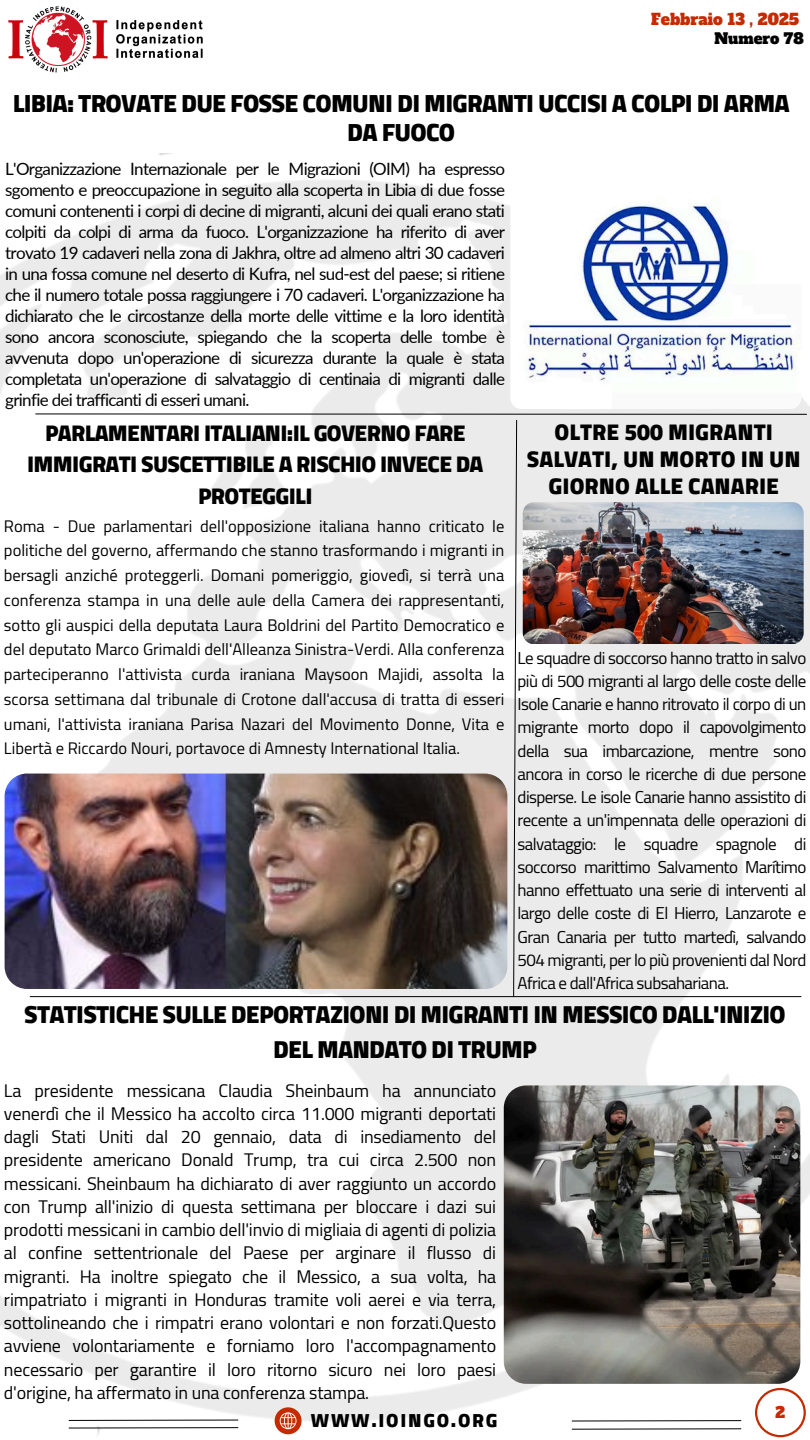
<style>
.page{position:relative;width:810px;height:1440px;background:#fff}
.page>*{position:absolute;margin:0;border:0;box-sizing:border-box;transform-origin:0 0}
.t1{font:900 25.2px/29.2px "Cairo";letter-spacing:-.03em;color:#000;text-align:center}
.t2{font:900 25px/34.5px "Cairo";letter-spacing:-.03em;color:#000;text-align:center}
.t3{font:900 23px/31.5px "Cairo";letter-spacing:-.03em;color:#000;text-align:center}
.t4{font:900 23px/27px "Cairo";color:#000;text-align:center}
.t5{font:900 19.2px "Cairo";letter-spacing:.09em;color:#000}
.t6{font:18px/23.2px "Cairo";letter-spacing:-.01em;color:#000;text-align:justify}
.t7{font:17px/21px "Lato";letter-spacing:-.04em;color:#000;text-align:justify}
.t8{font:17px/23.2px "Cairo";letter-spacing:-.035em;color:#000;text-align:justify}
.t9{font:16.5px/24.8px "Cairo";color:#000;text-align:justify}
.t10{font:15.3px "Alfa Slab One";color:#c42b00}
.t11{font:15px "Alfa Slab One";color:#c42b00}
.t12{font:14.7px "Alfa Slab One";color:#000}
</style>
<div class="page">
<img style="left:510px;top:165px;width:291px;height:244px;border-radius:11px">
<hr style="left:30px;top:996px;width:771px;height:1px;background:#000">
<svg style="left:755px;top:1388px;width:51px;height:49px"></svg>
<svg style="left:68px;top:1419px;width:171px;height:2px"></svg>
<svg style="left:275px;top:1407px;width:27px;height:27px"></svg>
<svg style="left:68px;top:1427px;width:171px;height:2px"></svg>
<svg style="left:571px;top:1420px;width:171px;height:2px"></svg>
<svg style="left:571px;top:1428px;width:171px;height:2px"></svg>
<svg style="left:35px;top:413px;width:772px;height:584px"></svg>
<img style="left:5px;top:774px;width:502px;height:215px">
<img style="left:8px;top:6px;width:195px;height:67px">
<img style="left:504px;top:1085px;width:296px;height:299px;border-radius:22px">
<p class="t10" style="left:651px;top:9px;width:149px">Febbraio 13 , 2025</p>
<p class="t12" style="left:714px;top:29px;width:91px">Numero 78</p>
<h1 class="t1" style="left:13px;top:88px;width:779px">LIBIA: TROVATE DUE FOSSE COMUNI DI MIGRANTI UCCISI A COLPI DI ARMA<br>DA FUOCO</h1>
<p class="t7" style="left:5px;top:158px;width:501px">L'Organizzazione Internazionale per le Migrazioni (OIM) ha espresso sgomento e preoccupazione in seguito alla scoperta in Libia di due fosse comuni contenenti i corpi di decine di migranti, alcuni dei quali erano stati colpiti da colpi di arma da fuoco. L'organizzazione ha riferito di aver trovato 19 cadaveri nella zona di Jakhra, oltre ad almeno altri 30 cadaveri in una fossa comune nel deserto di Kufra, nel sud-est del paese; si ritiene che il numero totale possa raggiungere i 70 cadaveri. L'organizzazione ha dichiarato che le circostanze della morte delle vittime e la loro identità sono ancora sconosciute, spiegando che la scoperta delle tombe è avvenuta dopo un'operazione di sicurezza durante la quale è stata completata un'operazione di salvataggio di centinaia di migranti dalle grinfie dei trafficanti di esseri umani.</p>
<h1 class="t4" style="left:527px;top:418px;width:275px">OLTRE 500 MIGRANTI<br>SALVATI, UN MORTO IN UN<br>GIORNO ALLE CANARIE</h1>
<p class="t3" style="left:27px;top:417px;width:458px">PARLAMENTARI ITALIANI:IL GOVERNO FARE<br>IMMIGRATI SUSCETTIBILE A RISCHIO INVECE DA<br>PROTEGGILI</p>
<h1 class="t9" style="left:4px;top:514px;width:502px">Roma - Due parlamentari dell'opposizione italiana hanno criticato le politiche del governo, affermando che stanno trasformando i migranti in bersagli anziché proteggerli. Domani pomeriggio, giovedì, si terrà una conferenza stampa in una delle aule della Camera dei rappresentanti, sotto gli auspici della deputata Laura Boldrini del Partito Democratico e del deputato Marco Grimaldi dell'Alleanza Sinistra-Verdi. Alla conferenza parteciperanno l'attivista curda iraniana Maysoon Majidi, assolta la scorsa settimana dal tribunale di Crotone dall'accusa di tratta di esseri umani, l'attivista iraniana Parisa Nazari del Movimento Donne, Vita e Libertà e Riccardo Nouri, portavoce di Amnesty International Italia.</h1>
<p class="t8" style="left:518px;top:646px;width:290px">Le squadre di soccorso hanno tratto in salvo più di 500 migranti al largo delle coste delle Isole Canarie e hanno ritrovato il corpo di un migrante morto dopo il capovolgimento della sua imbarcazione, mentre sono ancora in corso le ricerche di due persone disperse. Le isole Canarie hanno assistito di recente a un'impennata delle operazioni di salvataggio: le squadre spagnole di soccorso marittimo Salvamento Marítimo hanno effettuato una serie di interventi al largo delle coste di El Hierro, Lanzarote e Gran Canaria per tutto martedì, salvando 504 migranti, per lo più provenienti dal Nord Africa e dall'Africa subsahariana.</p>
<p class="t2" style="left:24px;top:997px;width:763px">STATISTICHE SULLE DEPORTAZIONI DI MIGRANTI IN MESSICO DALL'INIZIO<br>DEL MANDATO DI TRUMP</p>
<p class="t6" style="left:4px;top:1079px;width:494px">La presidente messicana Claudia Sheinbaum ha annunciato venerdì che il Messico ha accolto circa 11.000 migranti deportati dagli Stati Uniti dal 20 gennaio, data di insediamento del presidente americano Donald Trump, tra cui circa 2.500 non messicani. Sheinbaum ha dichiarato di aver raggiunto un accordo con Trump all'inizio di questa settimana per bloccare i dazi sui prodotti messicani in cambio dell'invio di migliaia di agenti di polizia al confine settentrionale del Paese per arginare il flusso di migranti. Ha inoltre spiegato che il Messico, a sua volta, ha rimpatriato i migranti in Honduras tramite voli aerei e via terra, sottolineando che i rimpatri erano volontari e non forzati.Questo avviene volontariamente e forniamo loro l'accompagnamento necessario per garantire il loro ritorno sicuro nei loro paesi d'origine, ha affermato in una conferenza stampa.</p>
<h4 class="t5" style="left:311px;top:1409px;width:188px">WWW.IOINGO.ORG</h4>
<p class="t11" style="left:776px;top:1402px;width:11px">2</p>
</div>
